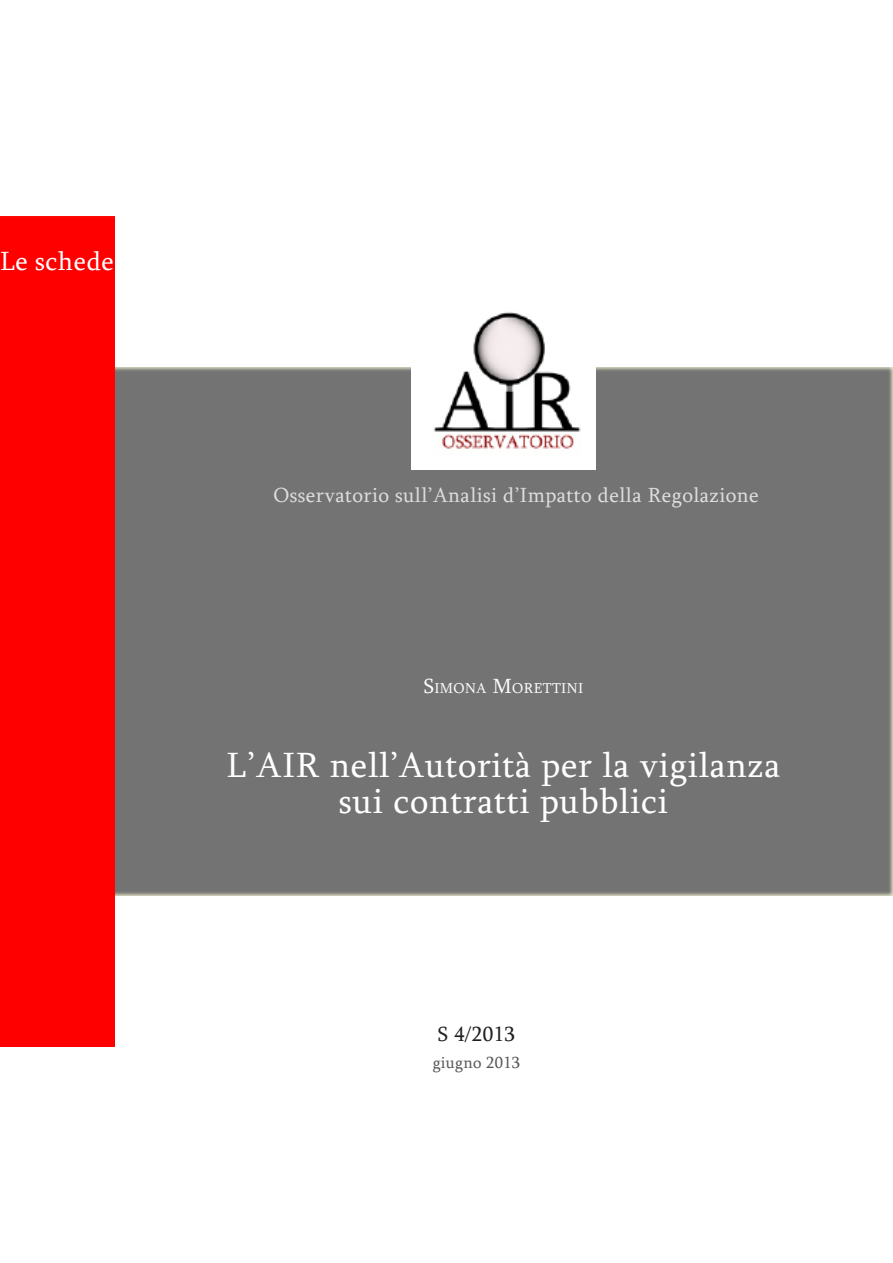
<style>
.page{position:relative;width:893px;height:1263px;background:#fff}
.page>*{position:absolute;margin:0;border:0;box-sizing:border-box;transform-origin:0 0}
.Titolo_prima{font:36px/36px "Sylfaen";letter-spacing:.02em;color:#fff;text-align:center}
.t1{font:27px "Sylfaen";letter-spacing:.02em;color:#fff}
.t2{font:21px "Sylfaen";letter-spacing:.02em;color:#dcdddf}
.t3{font:21px "Sylfaen";color:#231f20}
.t4{font:16.5px "Sylfaen";letter-spacing:.02em;color:#57585a}
.Autore{font:14.7px "Sylfaen";letter-spacing:.03em;color:#fff}
.s1{font-size:21px}
</style>
<div class="page">
<div style="left:114px;top:368px;width:779px;height:527px;background:#737373"></div>
<div style="left:0;top:216px;width:114px;height:831px;background:#fe0000"></div>
<img style="left:411px;top:312px;width:185px;height:158px">
<p class="t1" style="left:0;top:243px;width:116px">Le schede</p>
<p class="t2" style="left:274px;top:481px;width:487px">Osservatorio sull’Analisi d’Impatto della Regolazione</p>
<p class="Autore" style="left:424px;top:678px;width:161px"><span class="s1">S</span>IMONA <span class="s1">M</span>ORETTINI</p>
<p class="Titolo_prima" style="left:227px;top:746px;width:555px">L’AIR nell’Autorità per la vigilanza sui contratti pubblici</p>
<p class="t3" style="left:438px;top:1019px;width:79px">S 4/2013</p>
<p class="t4" style="left:433px;top:1051px;width:89px">giugno 2013</p>
</div>
